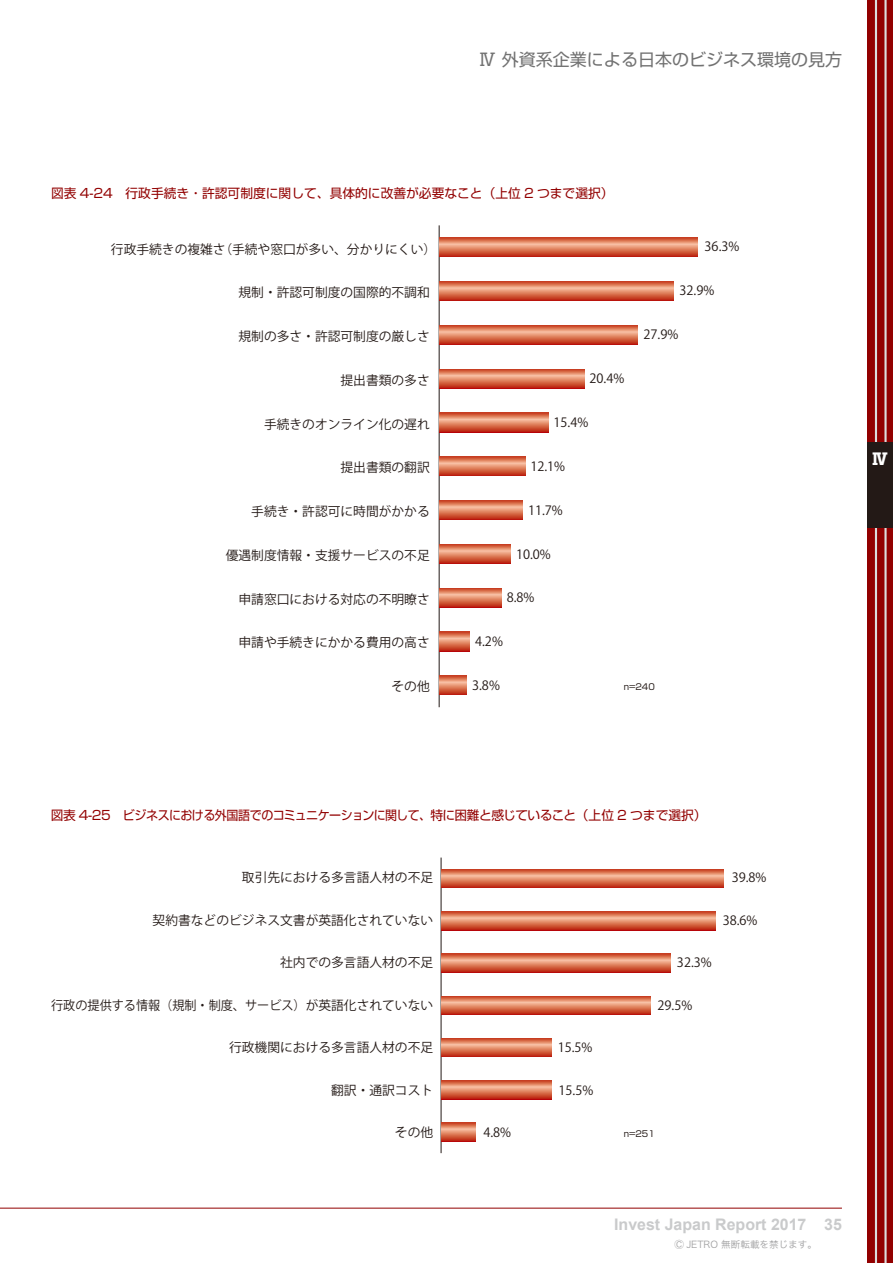
<style>
.page{position:relative;width:893px;height:1263px;background:#fff}
.page>*{position:absolute;margin:0;border:0;box-sizing:border-box;transform-origin:0 0}
.t1{font:16.95px "Shin Go Pro";color:#727272}
.t2{font:700 15.9px "Arial";color:#c9cacb}
.t3{font:700 15.9px "Shin Go Pro";color:#fff}
.t4{font:12.75px "Koz Go Pr 6 N Regular 90 pv RKSJ H";color:#231916}
.t5{font:12.75px "Shin Go Pro";letter-spacing:-.03em;color:#920000}
.t6{font:12.75px "Shin Go Pro";color:#920000}
.t7{font:12.75px "Koz Go Pr 6 N Regular 90 pv RKSJ H";color:#231916;scale:.95 1}
.t8{font:9.6px "Hiragino Sans W3";color:#a0a0a1}
.t9{font:8.55px "Shin Go Pro";color:#231916}
</style>
<div class="page">
<hr style="left:0;top:1208px;width:842px;height:1px;background:#920000">
<div style="left:867px;top:0;width:26px;height:1263px;background:#920000"></div>
<hr style="left:875px;top:0;width:2px;height:1263px;background:#dcdddd">
<hr style="left:884px;top:0;width:3px;height:1263px;background:#dcdddd">
<div style="left:867px;top:442px;width:26px;height:85px;background:#231916"></div>
<hr style="left:441px;top:857px;width:1px;height:296px;background:#231916">
<svg style="left:441px;top:869px;width:283px;height:19px;background:#d97152"></svg>
<svg style="left:441px;top:912px;width:274px;height:18px;background:#da7454"></svg>
<svg style="left:441px;top:954px;width:230px;height:18px;background:#db7555"></svg>
<svg style="left:441px;top:996px;width:210px;height:19px;background:#d97051"></svg>
<svg style="left:441px;top:1038px;width:110px;height:19px;background:#d97152"></svg>
<svg style="left:441px;top:1080px;width:110px;height:19px;background:#d97152"></svg>
<svg style="left:441px;top:1123px;width:34px;height:18px"></svg>
<hr style="left:439px;top:225px;width:1px;height:482px;background:#231916">
<svg style="left:439px;top:238px;width:258px;height:19px;background:#da7353"></svg>
<svg style="left:439px;top:281px;width:234px;height:20px;background:#d96f50"></svg>
<svg style="left:439px;top:325px;width:198px;height:19px;background:#da7454"></svg>
<svg style="left:439px;top:369px;width:145px;height:19px;background:#da7354"></svg>
<svg style="left:439px;top:413px;width:110px;height:19px;background:#da7354"></svg>
<svg style="left:439px;top:457px;width:86px;height:19px;background:#da7353"></svg>
<svg style="left:439px;top:500px;width:83px;height:20px;background:#d96f50"></svg>
<svg style="left:439px;top:544px;width:71px;height:19px"></svg>
<svg style="left:439px;top:588px;width:63px;height:19px"></svg>
<svg style="left:439px;top:632px;width:30px;height:19px"></svg>
<svg style="left:439px;top:676px;width:27px;height:19px"></svg>
<h1 class="t1" style="left:479px;top:46px;width:364px">Ⅳ 外資系企業による日本のビジネス環境の見方</h1>
<p class="t6" style="left:51px;top:183px;width:564px">図表 4-24　行政手続き・許認可制度に関して、具体的に改善が必要なこと（上位 2 つまで選択）</p>
<p class="t4" style="left:111px;top:242px;width:327px">行政手続きの複雑さ（手続や窓口が多い、分かりにくい）</p>
<p class="t4" style="left:705px;top:240px;width:36px">36.3%</p>
<p class="t4" style="left:238px;top:285px;width:193px">規制・許認可制度の国際的不調和</p>
<p class="t4" style="left:680px;top:283px;width:36px">32.9%</p>
<p class="t4" style="left:238px;top:329px;width:193px">規制の多さ・許認可制度の厳しさ</p>
<p class="t4" style="left:644px;top:327px;width:36px">27.9%</p>
<p class="t4" style="left:341px;top:373px;width:91px">提出書類の多さ</p>
<p class="t4" style="left:590px;top:371px;width:36px">20.4%</p>
<p class="t4" style="left:264px;top:417px;width:167px">手続きのオンライン化の遅れ</p>
<p class="t4" style="left:554px;top:415px;width:36px">15.4%</p>
<p class="t4" style="left:341px;top:460px;width:91px">提出書類の翻訳</p>
<p class="t4" style="left:251px;top:504px;width:180px">手続き・許認可に時間がかかる</p>
<p class="t4" style="left:226px;top:548px;width:206px">優遇制度情報・支援サービスの不足</p>
<p class="t4" style="left:530px;top:459px;width:36px">12.1%</p>
<p class="t4" style="left:528px;top:503px;width:36px">11.7%</p>
<p class="t4" style="left:516px;top:547px;width:36px">10.0%</p>
<p class="t4" style="left:238px;top:592px;width:193px">申請窓口における対応の不明瞭さ</p>
<p class="t4" style="left:507px;top:591px;width:29px">8.8%</p>
<p class="t4" style="left:238px;top:635px;width:193px">申請や手続きにかかる費用の高さ</p>
<p class="t4" style="left:392px;top:679px;width:40px">その他</p>
<p class="t4" style="left:475px;top:634px;width:29px">4.2%</p>
<p class="t4" style="left:472px;top:678px;width:29px">3.8%</p>
<p class="t9" style="left:624px;top:680px;width:33px">n=240</p>
<p class="t3" style="left:872px;top:446px;width:17px">Ⅳ</p>
<p class="t5" style="left:51px;top:804px;width:657px">図表 4-25　ビジネスにおける外国語でのコミュニケーションに関して、特に困難と感じていること（上位 2 つまで選択）</p>
<p class="t4" style="left:242px;top:870px;width:193px">取引先における多言語人材の不足</p>
<p class="t4" style="left:153px;top:913px;width:282px">契約書などのビジネス文書が英語化されていない</p>
<p class="t4" style="left:280px;top:955px;width:155px">社内での多言語人材の不足</p>
<p class="t7" style="left:51px;top:998px;width:404px">行政の提供する情報（規制・制度、サービス）が英語化されていない</p>
<p class="t4" style="left:229px;top:1040px;width:206px">行政機関における多言語人材の不足</p>
<p class="t4" style="left:331px;top:1083px;width:104px">翻訳・通訳コスト</p>
<p class="t4" style="left:395px;top:1125px;width:40px">その他</p>
<p class="t4" style="left:483px;top:1125px;width:29px">4.8%</p>
<p class="t4" style="left:558px;top:1040px;width:36px">15.5%</p>
<p class="t4" style="left:558px;top:1083px;width:36px">15.5%</p>
<p class="t4" style="left:732px;top:870px;width:36px">39.8%</p>
<p class="t4" style="left:723px;top:913px;width:36px">38.6%</p>
<p class="t4" style="left:677px;top:955px;width:36px">32.3%</p>
<p class="t4" style="left:657px;top:998px;width:36px">29.5%</p>
<p class="t9" style="left:624px;top:1127px;width:33px">n=251</p>
<p class="t2" style="left:614px;top:1214px;width:229px">Invest Japan Report 2017 35</p>
<p class="t8" style="left:674px;top:1236px;width:144px">Ⓒ JETRO 無断転載を禁じます。</p>
</div>
